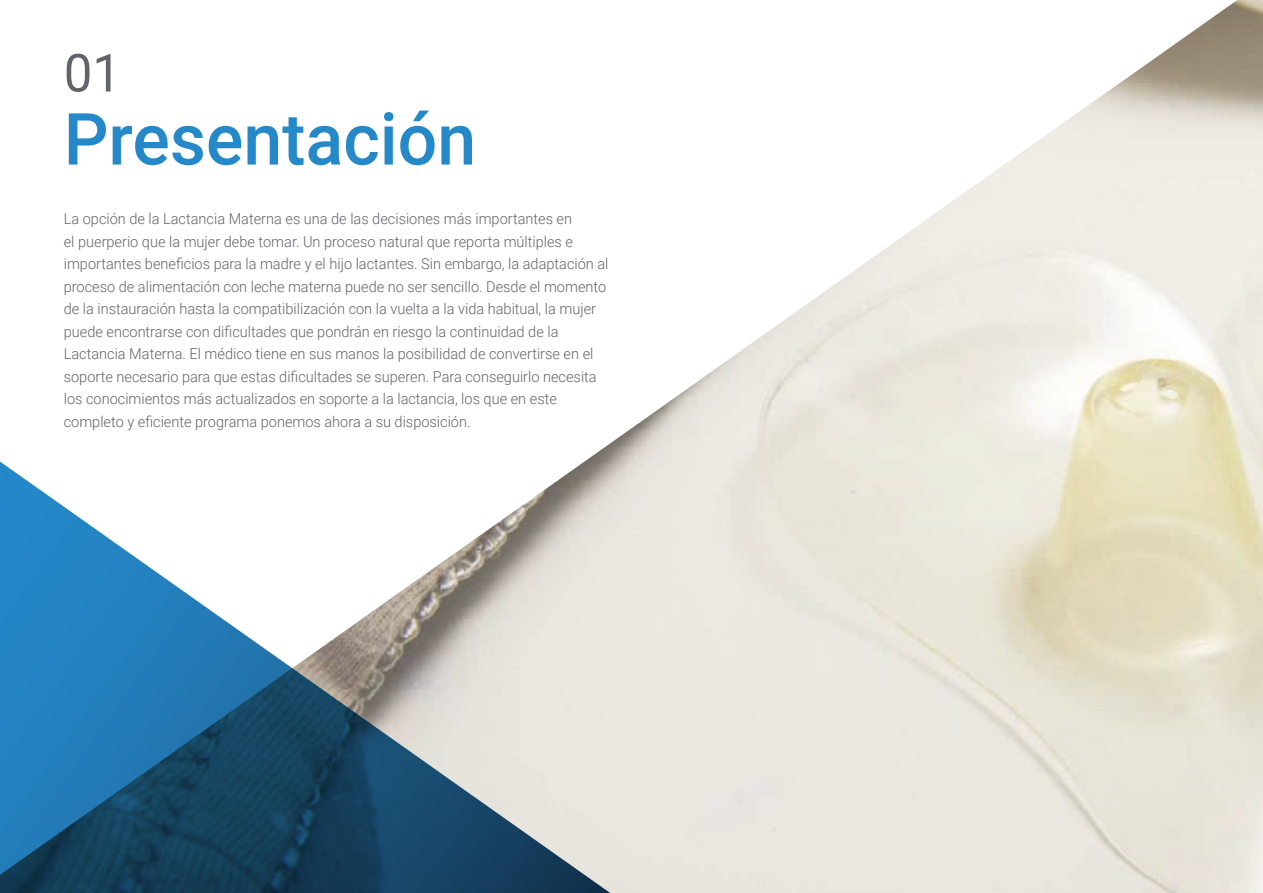
<style>
.page{position:relative;width:1263px;height:893px;background:#fff}
.page>*{position:absolute;margin:0;border:0;box-sizing:border-box;transform-origin:0 0}
.t1{font:500 72px "Roboto";color:#2488c9}
.t2{font:52.5px "Roboto";color:#61646a}
.t3{font:300 15px/22.5px "Roboto";color:#61646a}
</style>
<div class="page">
<img style="left:606px;top:0;width:657px;height:893px">
<svg style="left:0;top:446px;width:640px;height:447px"></svg>
<h2 class="t2" style="left:64px;top:36px;width:59px">01</h2>
<h1 class="t1" style="left:64px;top:89px;width:414px">Presentación</h1>
<p class="t3" style="left:64px;top:207px;width:546px">La opción de la Lactancia Materna es una de las decisiones más importantes en<br>el puerperio que la mujer debe tomar. Un proceso natural que reporta múltiples e importantes beneficios para la madre y el hijo lactantes. Sin embargo, la adaptación al proceso de alimentación con leche materna puede no ser sencillo. Desde el momento de la instauración hasta la compatibilización con la vuelta a la vida habitual, la mujer puede encontrarse con dificultades que pondrán en riesgo la continuidad de la Lactancia Materna. El médico tiene en sus manos la posibilidad de convertirse en el soporte necesario para que estas dificultades se superen. Para conseguirlo necesita los conocimientos más actualizados en soporte a la lactancia, los que en este completo y eficiente programa ponemos ahora a su disposición.</p>
</div>
